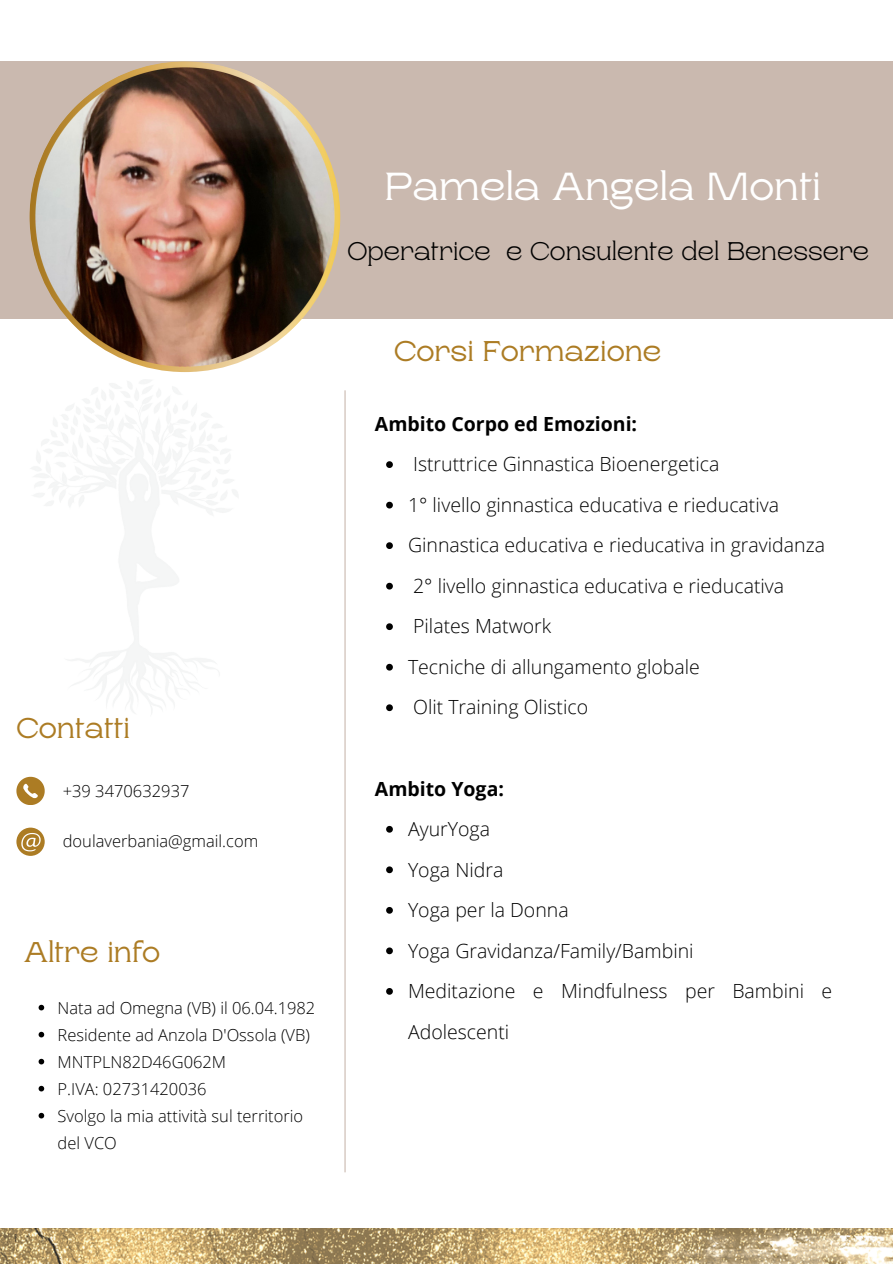
<style>
.page{position:relative;width:893px;height:1264px;background:#fff}
.page>*{position:absolute;margin:0;border:0;box-sizing:border-box;transform-origin:0 0}
.t1{font:39px "Rasputin";color:#fff}
.t2{font:28.5px "Rasputin";color:#ac7c24}
.t3{font:300 25.5px "Rasputin";color:#000}
.t4{font:300 19.5px/40.5px "Open Sans";color:#000}
.t5{font:700 19.5px "Open Sans";color:#000}
.t6{font:300 16.5px/27px "Open Sans";color:#000}
</style>
<div class="page">
<div style="left:0;top:61px;width:892px;height:258px;background:#cab9af"></div>
<hr style="left:344px;top:390px;width:1px;height:782px;background:#cab9af">
<svg style="left:16px;top:827px;width:29px;height:28px"></svg>
<svg style="left:16px;top:776px;width:29px;height:29px"></svg>
<img style="left:30px;top:61px;width:310px;height:311px">
<img style="left:0;top:1228px;width:892px;height:35px">
<svg style="left:39px;top:1004px;width:5px;height:6px"></svg>
<svg style="left:39px;top:1031px;width:5px;height:6px"></svg>
<svg style="left:39px;top:1058px;width:5px;height:6px"></svg>
<svg style="left:39px;top:1085px;width:5px;height:6px"></svg>
<svg style="left:39px;top:1112px;width:5px;height:6px"></svg>
<svg style="left:386px;top:461px;width:7px;height:7px"></svg>
<svg style="left:386px;top:502px;width:7px;height:6px"></svg>
<svg style="left:386px;top:542px;width:7px;height:7px"></svg>
<svg style="left:386px;top:583px;width:7px;height:6px"></svg>
<svg style="left:386px;top:623px;width:7px;height:7px"></svg>
<svg style="left:386px;top:664px;width:7px;height:6px"></svg>
<svg style="left:386px;top:704px;width:7px;height:7px"></svg>
<svg style="left:386px;top:826px;width:7px;height:6px"></svg>
<svg style="left:386px;top:866px;width:7px;height:7px"></svg>
<svg style="left:386px;top:907px;width:7px;height:6px"></svg>
<svg style="left:386px;top:947px;width:7px;height:7px"></svg>
<svg style="left:386px;top:988px;width:7px;height:6px"></svg>
<p class="t2" style="left:16px;top:712px;width:115px">Contatti</p>
<p class="t6" style="left:63px;top:776px;width:128px">+39 3470632937</p>
<p class="t6" style="left:63px;top:827px;width:197px">doulaverbania@gmail.com</p>
<h2 class="t2" style="left:24px;top:936px;width:137px">Altre info</h2>
<p class="t6" style="left:58px;top:993px;width:259px">Nata ad Omegna (VB) il 06.04.1982</p>
<p class="t6" style="left:58px;top:1020px;width:254px">Residente ad Anzola D'Ossola (VB)</p>
<h2 class="t6" style="left:58px;top:1047px;width:170px">MNTPLN82D46G062M</h2>
<p class="t6" style="left:58px;top:1074px;width:150px">P.IVA: 02731420036</p>
<p class="t6" style="left:58px;top:1101px;width:247px">Svolgo la mia attività sul territorio del VCO</p>
<p class="t1" style="left:385px;top:165px;width:438px">Pamela Angela Monti</p>
<p class="t3" style="left:347px;top:237px;width:523px">Operatrice e Consulente del Benessere</p>
<h2 class="t2" style="left:394px;top:335px;width:269px">Corsi Formazione</h2>
<p class="t5" style="left:375px;top:410px;width:264px">Ambito Corpo ed Emozioni:</p>
<p class="t4" style="left:413px;top:443px;width:308px">Istruttrice Ginnastica Bioenergetica</p>
<h4 class="t4" style="left:408px;top:484px;width:372px">1° livello ginnastica educativa e rieducativa</h4>
<p class="t4" style="left:408px;top:524px;width:418px">Ginnastica educativa e rieducativa in gravidanza</p>
<p class="t4" style="left:413px;top:565px;width:372px">2° livello ginnastica educativa e rieducativa</p>
<p class="t4" style="left:413px;top:605px;width:140px">Pilates Matwork</p>
<p class="t4" style="left:408px;top:646px;width:293px">Tecniche di allungamento globale</p>
<p class="t4" style="left:413px;top:686px;width:176px">Olit Training Olistico</p>
<p class="t5" style="left:375px;top:774px;width:131px">Ambito Yoga:</p>
<p class="t4" style="left:408px;top:808px;width:83px">AyurYoga</p>
<h4 class="t4" style="left:408px;top:848px;width:97px">Yoga Nidra</h4>
<p class="t4" style="left:408px;top:889px;width:162px">Yoga per la Donna</p>
<p class="t4" style="left:408px;top:929px;width:287px">Yoga Gravidanza/Family/Bambini</p>
<p class="t4" style="left:408px;top:970px;width:425px">Meditazione e Mindfulness per Bambini e<br>Adolescenti</p>
</div>
